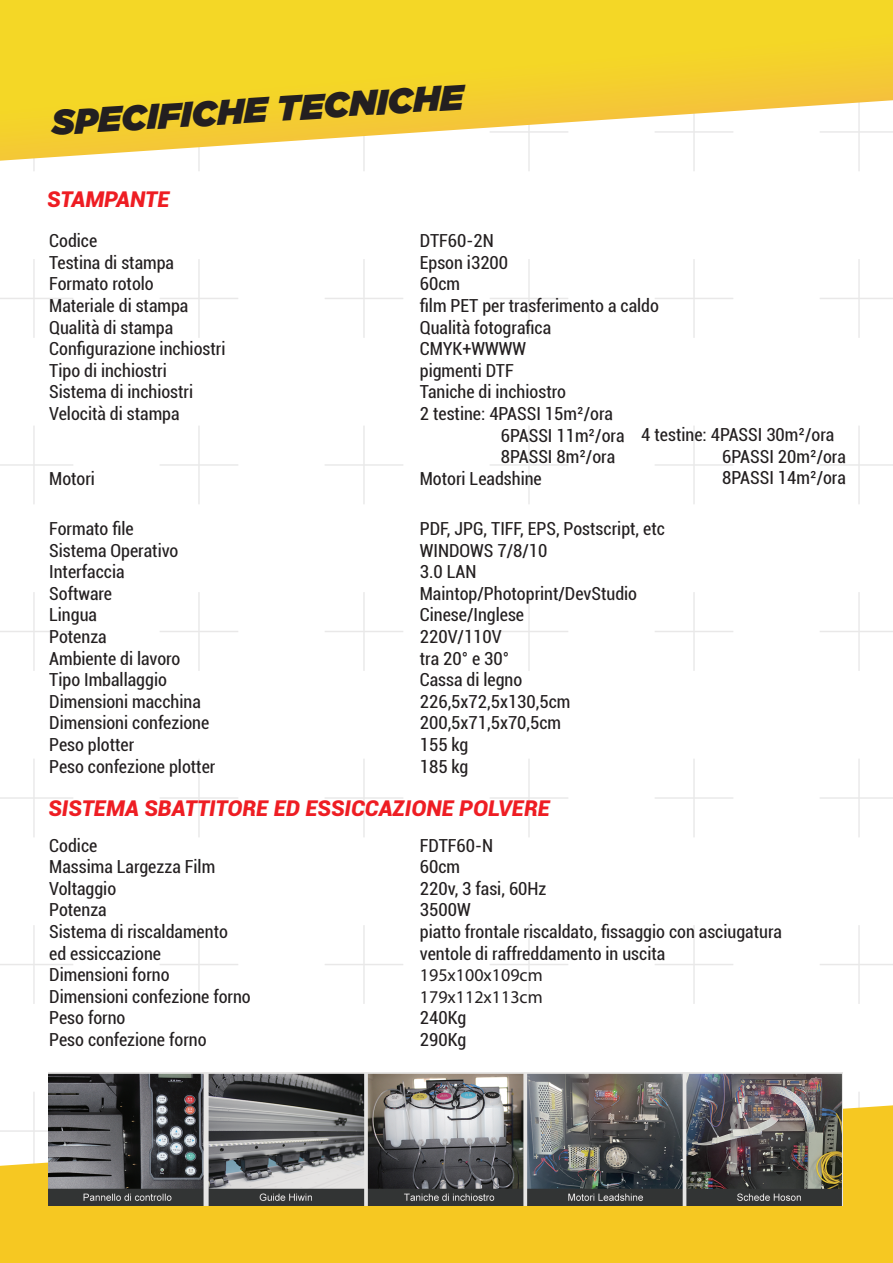
<style>
.page{position:relative;width:893px;height:1263px;background:#fff}
.page>*{position:absolute;margin:0;border:0;box-sizing:border-box;transform-origin:0 0}
.t1{font:italic 900 35.25px "Gotham";color:#231f20}
.t2{font:italic 900 21.75px "Roboto";color:#ee1d23}
.t3{font:condensed 18px/21.6px "Roboto";color:#231f20}
.t4{font:18px/21.6px "Myriad Pro";color:#231f20}
</style>
<div class="page">
<hr style="left:33px;top:93px;width:2px;height:78px;background:#211d1e">
<hr style="left:0;top:298px;width:73px;height:1px;background:#211d1e">
<hr style="left:33px;top:259px;width:2px;height:79px;background:#211d1e">
<hr style="left:0;top:464px;width:73px;height:2px;background:#211d1e">
<hr style="left:33px;top:426px;width:2px;height:78px;background:#211d1e">
<hr style="left:0;top:631px;width:73px;height:1px;background:#211d1e">
<hr style="left:33px;top:592px;width:2px;height:79px;background:#211d1e">
<hr style="left:0;top:797px;width:73px;height:2px;background:#211d1e">
<hr style="left:33px;top:759px;width:2px;height:78px;background:#211d1e">
<hr style="left:0;top:964px;width:73px;height:1px;background:#211d1e">
<hr style="left:33px;top:925px;width:2px;height:79px;background:#211d1e">
<hr style="left:198px;top:93px;width:2px;height:78px;background:#211d1e">
<hr style="left:160px;top:298px;width:78px;height:1px;background:#211d1e">
<hr style="left:198px;top:259px;width:2px;height:79px;background:#211d1e">
<hr style="left:160px;top:464px;width:78px;height:2px;background:#211d1e">
<hr style="left:198px;top:426px;width:2px;height:78px;background:#211d1e">
<hr style="left:160px;top:631px;width:78px;height:1px;background:#211d1e">
<hr style="left:198px;top:592px;width:2px;height:79px;background:#211d1e">
<hr style="left:160px;top:797px;width:78px;height:2px;background:#211d1e">
<hr style="left:198px;top:759px;width:2px;height:78px;background:#211d1e">
<hr style="left:160px;top:964px;width:78px;height:1px;background:#211d1e">
<hr style="left:198px;top:925px;width:2px;height:79px;background:#211d1e">
<hr style="left:363px;top:93px;width:2px;height:78px;background:#211d1e">
<hr style="left:325px;top:298px;width:78px;height:1px;background:#211d1e">
<hr style="left:363px;top:259px;width:2px;height:79px;background:#211d1e">
<hr style="left:325px;top:464px;width:78px;height:2px;background:#211d1e">
<hr style="left:363px;top:426px;width:2px;height:78px;background:#211d1e">
<hr style="left:325px;top:631px;width:78px;height:1px;background:#211d1e">
<hr style="left:363px;top:592px;width:2px;height:79px;background:#211d1e">
<hr style="left:325px;top:797px;width:78px;height:2px;background:#211d1e">
<hr style="left:363px;top:759px;width:2px;height:78px;background:#211d1e">
<hr style="left:325px;top:964px;width:78px;height:1px;background:#211d1e">
<hr style="left:363px;top:925px;width:2px;height:79px;background:#211d1e">
<hr style="left:528px;top:93px;width:2px;height:78px;background:#211d1e">
<hr style="left:490px;top:298px;width:78px;height:1px;background:#211d1e">
<hr style="left:528px;top:259px;width:2px;height:79px;background:#211d1e">
<hr style="left:490px;top:464px;width:78px;height:2px;background:#211d1e">
<hr style="left:528px;top:426px;width:2px;height:78px;background:#211d1e">
<hr style="left:490px;top:631px;width:78px;height:1px;background:#211d1e">
<hr style="left:528px;top:592px;width:2px;height:79px;background:#211d1e">
<hr style="left:490px;top:797px;width:78px;height:2px;background:#211d1e">
<hr style="left:528px;top:759px;width:2px;height:78px;background:#211d1e">
<hr style="left:490px;top:964px;width:78px;height:1px;background:#211d1e">
<hr style="left:528px;top:925px;width:2px;height:79px;background:#211d1e">
<hr style="left:693px;top:93px;width:2px;height:78px;background:#211d1e">
<hr style="left:655px;top:298px;width:78px;height:1px;background:#211d1e">
<hr style="left:693px;top:259px;width:2px;height:79px;background:#211d1e">
<hr style="left:655px;top:464px;width:78px;height:2px;background:#211d1e">
<hr style="left:693px;top:426px;width:2px;height:78px;background:#211d1e">
<hr style="left:655px;top:631px;width:78px;height:1px;background:#211d1e">
<hr style="left:693px;top:592px;width:2px;height:79px;background:#211d1e">
<hr style="left:655px;top:797px;width:78px;height:2px;background:#211d1e">
<hr style="left:693px;top:759px;width:2px;height:78px;background:#211d1e">
<hr style="left:655px;top:964px;width:78px;height:1px;background:#211d1e">
<hr style="left:693px;top:925px;width:2px;height:79px;background:#211d1e">
<hr style="left:858px;top:93px;width:2px;height:78px;background:#211d1e">
<hr style="left:820px;top:298px;width:73px;height:1px;background:#211d1e">
<hr style="left:858px;top:259px;width:2px;height:79px;background:#211d1e">
<hr style="left:820px;top:464px;width:73px;height:2px;background:#211d1e">
<hr style="left:858px;top:426px;width:2px;height:78px;background:#211d1e">
<hr style="left:820px;top:631px;width:73px;height:1px;background:#211d1e">
<hr style="left:858px;top:592px;width:2px;height:79px;background:#211d1e">
<hr style="left:820px;top:797px;width:73px;height:2px;background:#211d1e">
<hr style="left:858px;top:759px;width:2px;height:78px;background:#211d1e">
<hr style="left:820px;top:964px;width:73px;height:1px;background:#211d1e">
<hr style="left:858px;top:925px;width:2px;height:79px;background:#211d1e">
<svg style="left:0;top:0;width:893px;height:161px"></svg>
<svg style="left:0;top:1085px;width:893px;height:178px;fill:#f6c822"></svg>
<img style="left:48px;top:1072px;width:794px;height:134px">
<h1 class="t1" style="left:50px;top:104px;width:414px;rotate:-4deg">SPECIFICHE TECNICHE</h1>
<p class="t2" style="left:47px;top:184px;width:124px">STAMPANTE</p>
<p class="t3" style="left:49px;top:229px;width:178px">Codice<br>Testina di stampa<br>Formato rotolo<br>Materiale di stampa<br>Qualità di stampa<br>Configurazione inchiostri<br>Tipo di inchiostri<br>Sistema di inchiostri<br>Velocità di stampa</p>
<p class="t3" style="left:49px;top:467px;width:47px">Motori</p>
<p class="t3" style="left:49px;top:517px;width:168px">Formato file<br>Sistema Operativo<br>Interfaccia<br>Software<br>Lingua<br>Potenza<br>Ambiente di lavoro<br>Tipo Imballaggio<br>Dimensioni macchina<br>Dimensioni confezione<br>Peso plotter<br>Peso confezione plotter</p>
<p class="t3" style="left:420px;top:229px;width:75px">DTF60-2N</p>
<p class="t3" style="left:420px;top:251px;width:90px">Epson i3200</p>
<p class="t3" style="left:420px;top:273px;width:42px">60cm</p>
<p class="t3" style="left:420px;top:294px;width:241px">film PET per trasferimento a caldo</p>
<p class="t3" style="left:420px;top:316px;width:133px">Qualità fotografica</p>
<p class="t3" style="left:420px;top:337px;width:108px">CMYK+WWWW</p>
<p class="t3" style="left:420px;top:359px;width:95px">pigmenti DTF</p>
<p class="t3" style="left:420px;top:381px;width:148px">Taniche di inchiostro</p>
<p class="t3" style="left:420px;top:402px;width:195px">2 testine: 4PASSI 15m²/ora</p>
<p class="t3" style="left:501px;top:424px;width:125px">6PASSI 11m²/ora</p>
<p class="t3" style="left:501px;top:445px;width:116px">8PASSI 8m²/ora</p>
<p class="t3" style="left:420px;top:467px;width:123px">Motori Leadshine</p>
<p class="t3" style="left:722px;top:423px;width:125px;text-indent:-81px">4 testine: 4PASSI 30m²/ora<br>6PASSI 20m²/ora<br>8PASSI 14m²/ora</p>
<p class="t3" style="left:420px;top:517px;width:247px">PDF, JPG, TIFF, EPS, Postscript, etc<br>WINDOWS 7/8/10<br>3.0 LAN<br>Maintop/Photoprint/DevStudio<br>Cinese/Inglese<br>220V/110V<br>tra 20° e 30°<br>Cassa di legno<br>226,5x72,5x130,5cm<br>200,5x71,5x70,5cm<br>155 kg<br>185 kg</p>
<p class="t2" style="left:48px;top:793px;width:503px">SISTEMA SBATTITORE ED ESSICCAZIONE POLVERE</p>
<p class="t3" style="left:49px;top:834px;width:203px">Codice<br>Massima Largezza Film<br>Voltaggio<br>Potenza<br>Sistema di riscaldamento<br>ed essiccazione<br>Dimensioni forno<br>Dimensioni confezione forno<br>Peso forno<br>Peso confezione forno</p>
<p class="t3" style="left:420px;top:834px;width:364px">FDTF60-N<br>60cm<br>220v, 3 fasi, 60Hz<br>3500W<br>piatto frontale riscaldato, fissaggio con asciugatura ventole di raffreddamento in uscita</p>
<p class="t4" style="left:420px;top:964px;width:124px">195x100x109cm<br>179x112x113cm</p>
<p class="t3" style="left:420px;top:1006px;width:48px">240Kg<br>290Kg</p>
</div>
